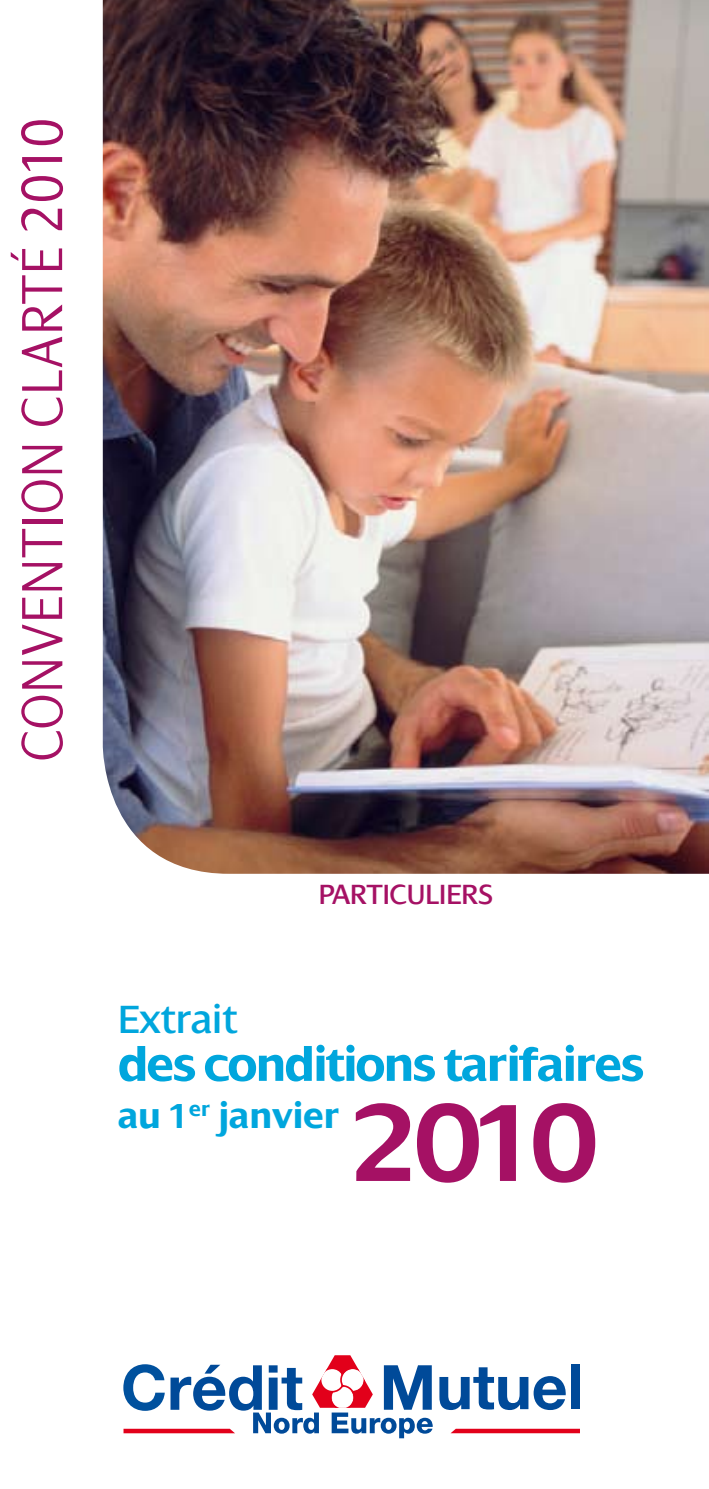
<style>
.page{position:relative;width:709px;height:1489px;background:#fff}
.page>*{position:absolute;margin:0;border:0;box-sizing:border-box;transform-origin:0 0}
.t1{font:700 118.5px "Dialog";color:#a51164}
.t2{font:300 62.5px "Dialog";letter-spacing:.01em;color:#a51164;scale:.9 1}
.t3{font:700 50px "Dialog";letter-spacing:-.03em;color:#00a6dd}
.t4{font:42.5px "Dialog";color:#00a6dd}
.t5{font:700 37.5px "Dialog";color:#00a6dd}
.t6{font:30px "Dialog";color:#a51164}
</style>
<div class="page">
<img style="left:103px;top:0;width:606px;height:873px">
<svg style="left:450px;top:1428px;width:130px;height:6px"></svg>
<svg style="left:439px;top:1367px;width:127px;height:42px"></svg>
<div style="left:571px;top:1364px;width:9px;height:44px;background:#004a99"></div>
<svg style="left:123px;top:1355px;width:310px;height:83px"></svg>
<p class="t2" style="left:8px;top:761px;width:717px;rotate:-90deg">CONVENTION CLARTÉ 2010</p>
<p class="t6" style="left:319px;top:878px;width:175px">PARTICULIERS</p>
<p class="t4" style="left:118px;top:996px;width:121px">Extrait</p>
<p class="t3" style="left:118px;top:1037px;width:528px">des conditions tarifaires</p>
<p class="t5" style="left:118px;top:1095px;width:223px">au 1<sup>er</sup> janvier</p>
<h1 class="t1" style="left:352px;top:1077px;width:246px">2010</h1>
</div>
